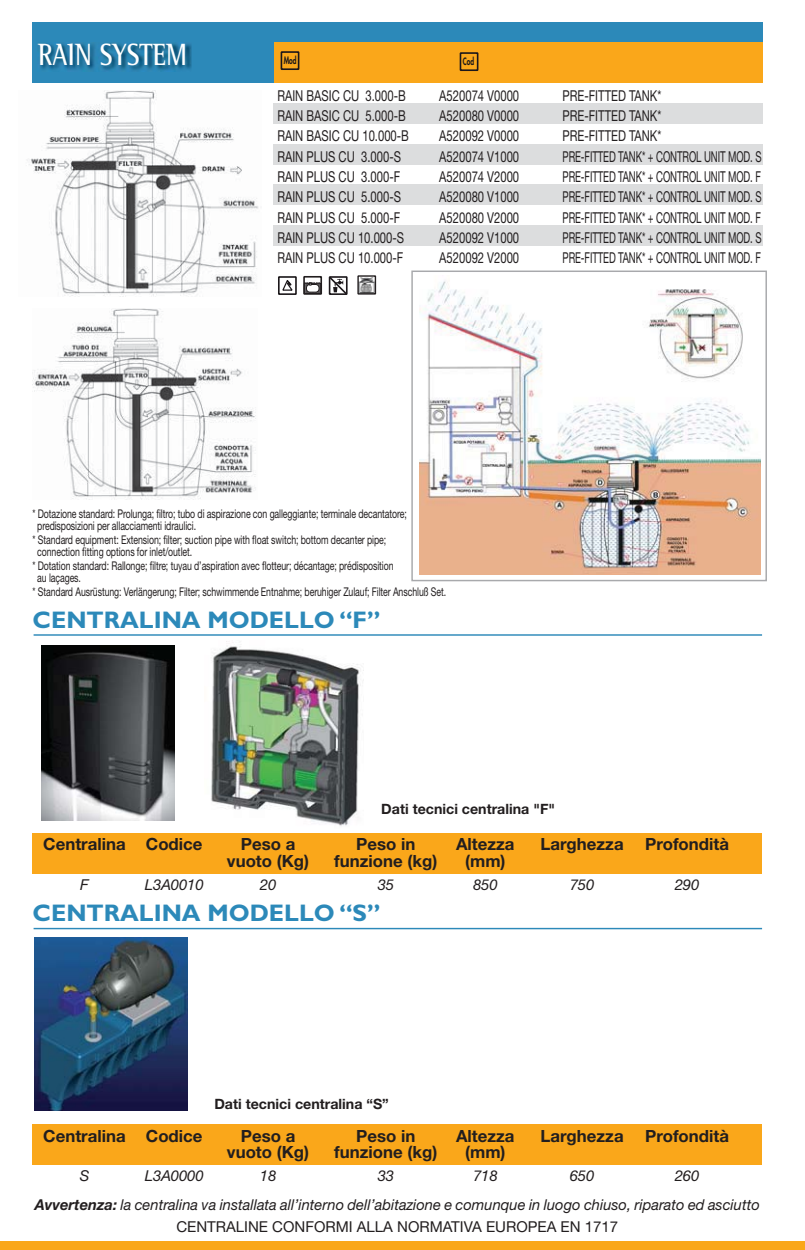
<style>
.page{position:relative;width:805px;height:1250px;background:#fff}
.page>*{position:absolute;margin:0;border:0;box-sizing:border-box;transform-origin:0 0}
.t1{font:700 31.4px "Rotis Semi Serif";color:#fff;scale:.8 1}
.t2{font:700 24px "Gill Sans";color:#2c89b9}
.t3{font:700 16.8px "Helvetica Neue";color:#221e1f}
.t4{font:15px "Helvetica Neue";color:#231f20;scale:.75 1}
.t5{font:15px "Helvetica Neue";color:#231f20;scale:.64 1}
.t6{font:italic 15px/22px "Helvetica Neue";color:#221e1f;text-align:center}
.t7{font:700 14.2px "Helvetica Neue";color:#221e1f}
.t8{font:12px/12px "Helvetica Neue";letter-spacing:-.01em;color:#231f20;scale:.73 1}
.t9{font:800 9.8px "Futura";color:#191619;scale:.67 1}
.s1{font-weight:700}
.s2{font-style:normal}
</style>
<div class="page">
<div style="left:0;top:1241px;width:804px;height:8px;background:#faa71a"></div>
<div style="left:32px;top:22px;width:730px;height:61px;background:#2c89b9"></div>
<img style="left:39px;top:42px;width:153px;height:28px">
<div style="left:273px;top:43px;width:489px;height:40px;background:#faa71a"></div>
<div style="left:280px;top:51px;width:19px;height:19px;border:2px solid #1c171b"></div>
<div style="left:459px;top:52px;width:19px;height:19px;border:2px solid #1c171b"></div>
<div style="left:273px;top:184px;width:489px;height:21px;background:#dcddde"></div>
<div style="left:273px;top:225px;width:489px;height:20px;background:#dcddde"></div>
<div style="left:273px;top:103px;width:489px;height:21px;background:#dcddde"></div>
<div style="left:273px;top:144px;width:489px;height:20px;background:#dcddde"></div>
<div style="left:278px;top:276px;width:18px;height:19px;border:2px solid #1b171a"></div>
<svg style="left:281px;top:278px;width:13px;height:14px"></svg>
<svg style="left:303px;top:276px;width:45px;height:19px"></svg>
<img style="left:27px;top:90px;width:232px;height:206px">
<img style="left:33px;top:308px;width:223px;height:191px">
<div style="left:411px;top:270px;width:355px;height:311px;border:1px solid #a8a9ac"></div>
<img style="left:419px;top:281px;width:341px;height:293px">
<hr style="left:34px;top:634px;width:727px;height:1px;background:#2c89b9">
<img style="left:211px;top:641px;width:150px;height:185px">
<img style="left:41px;top:645px;width:133px;height:175px">
<div style="left:33px;top:833px;width:728px;height:40px;background:#faa71a"></div>
<hr style="left:34px;top:927px;width:727px;height:2px;background:#2c89b9">
<img style="left:34px;top:937px;width:153px;height:173px">
<div style="left:33px;top:1124px;width:728px;height:40px;background:#faa71a"></div>
<img style="left:359px;top:277px;width:15px;height:15px">
<div style="left:357px;top:275px;width:19px;height:19px;border:1px solid #231f20"></div>
<h1 class="t1" style="left:38px;top:43px;width:188px">RAIN SYSTEM</h1>
<p class="t9" style="left:283px;top:56px;width:21px">Mod</p>
<p class="t9" style="left:462px;top:57px;width:18px">Cod</p>
<p class="t4" style="left:277px;top:90px;width:173px">RAIN BASIC CU 3.000-B</p>
<p class="t4" style="left:439px;top:90px;width:108px">A520074 V0000</p>
<p class="t4" style="left:562px;top:90px;width:133px">PRE-FITTED TANK*</p>
<p class="t4" style="left:277px;top:110px;width:173px">RAIN BASIC CU 5.000-B</p>
<p class="t4" style="left:439px;top:110px;width:108px">A520080 V0000</p>
<p class="t4" style="left:562px;top:110px;width:133px">PRE-FITTED TANK*</p>
<p class="t4" style="left:277px;top:131px;width:177px">RAIN BASIC CU 10.000-B</p>
<p class="t4" style="left:439px;top:131px;width:108px">A520092 V0000</p>
<p class="t4" style="left:562px;top:131px;width:133px">PRE-FITTED TANK*</p>
<p class="t4" style="left:277px;top:151px;width:166px">RAIN PLUS CU 3.000-S</p>
<p class="t4" style="left:439px;top:151px;width:108px">A520074 V1000</p>
<p class="t5" style="left:562px;top:151px;width:312px">PRE-FITTED TANK* + CONTROL UNIT MOD. S</p>
<p class="t4" style="left:277px;top:171px;width:165px">RAIN PLUS CU 3.000-F</p>
<p class="t4" style="left:439px;top:171px;width:108px">A520074 V2000</p>
<p class="t5" style="left:562px;top:171px;width:311px">PRE-FITTED TANK* + CONTROL UNIT MOD. F</p>
<p class="t4" style="left:277px;top:192px;width:166px">RAIN PLUS CU 5.000-S</p>
<p class="t4" style="left:439px;top:192px;width:108px">A520080 V1000</p>
<p class="t5" style="left:562px;top:192px;width:312px">PRE-FITTED TANK* + CONTROL UNIT MOD. S</p>
<p class="t4" style="left:277px;top:212px;width:165px">RAIN PLUS CU 5.000-F</p>
<p class="t4" style="left:439px;top:212px;width:108px">A520080 V2000</p>
<p class="t5" style="left:562px;top:212px;width:311px">PRE-FITTED TANK* + CONTROL UNIT MOD. F</p>
<p class="t4" style="left:277px;top:232px;width:170px">RAIN PLUS CU 10.000-S</p>
<p class="t4" style="left:439px;top:232px;width:108px">A520092 V1000</p>
<p class="t5" style="left:562px;top:232px;width:312px">PRE-FITTED TANK* + CONTROL UNIT MOD. S</p>
<p class="t4" style="left:277px;top:253px;width:169px">RAIN PLUS CU 10.000-F</p>
<p class="t4" style="left:439px;top:253px;width:108px">A520092 V2000</p>
<p class="t5" style="left:562px;top:253px;width:311px">PRE-FITTED TANK* + CONTROL UNIT MOD. F</p>
<p class="t8" style="left:37px;top:508px;width:507px;text-indent:-5px">* Dotazione standard: Prolunga; filtro; tubo di aspirazione con galleggiante; terminale decantatore; predisposizioni per allacciamenti idraulici.</p>
<p class="t8" style="left:37px;top:534px;width:479px;text-indent:-5px">* Standard equipment: Extension; filter; suction pipe with float switch; bottom decanter pipe; connection fitting options for inlet/outlet.</p>
<p class="t8" style="left:37px;top:560px;width:489px;text-indent:-5px">* Dotation standard: Rallonge; filtre; tuyau d’aspiration avec flotteur; décantage; prédisposition au laçages.</p>
<p class="t8" style="left:33px;top:586px;width:568px">* Standard Ausrüstung: Verlängerung; Filter; schwimmende Entnahme; beruhiger Zulauf; Filter Anschluß Set.</p>
<h2 class="t2" style="left:33px;top:611px;width:349px">CENTRALINA MODELLO “F”</h2>
<p class="t7" style="left:381px;top:803px;width:175px">Dati tecnici centralina "F"</p>
<h3 class="t3" style="left:43px;top:838px;width:161px">Centralina Codice</h3>
<h3 class="t3" style="left:241px;top:838px;width:56px">Peso a</h3>
<h3 class="t3" style="left:356px;top:838px;width:61px">Peso in</h3>
<h3 class="t3" style="left:456px;top:838px;width:60px">Altezza</h3>
<h3 class="t3" style="left:540px;top:838px;width:85px">Larghezza</h3>
<h3 class="t3" style="left:645px;top:838px;width:85px">Profondità</h3>
<h3 class="t3" style="left:227px;top:855px;width:84px">vuoto (Kg)</h3>
<h3 class="t3" style="left:334px;top:855px;width:104px">funzione (kg)</h3>
<h3 class="t3" style="left:465px;top:855px;width:42px">(mm)</h3>
<p class="t6" style="left:80px;top:875px;width:10px">F</p>
<p class="t6" style="left:145px;top:875px;width:60px">L3A0010</p>
<p class="t6" style="left:260px;top:875px;width:18px">20</p>
<p class="t6" style="left:377px;top:875px;width:18px">35</p>
<p class="t6" style="left:473px;top:875px;width:26px">850</p>
<p class="t6" style="left:569px;top:875px;width:26px">750</p>
<p class="t6" style="left:674px;top:875px;width:26px">290</p>
<h2 class="t2" style="left:33px;top:904px;width:349px">CENTRALINA MODELLO “S”</h2>
<p class="t7" style="left:214px;top:1098px;width:176px">Dati tecnici centralina “S”</p>
<h3 class="t3" style="left:43px;top:1129px;width:161px">Centralina Codice</h3>
<h3 class="t3" style="left:241px;top:1129px;width:56px">Peso a</h3>
<h3 class="t3" style="left:356px;top:1129px;width:61px">Peso in</h3>
<h3 class="t3" style="left:456px;top:1129px;width:60px">Altezza</h3>
<h3 class="t3" style="left:540px;top:1129px;width:85px">Larghezza</h3>
<h3 class="t3" style="left:645px;top:1129px;width:85px">Profondità</h3>
<h3 class="t3" style="left:227px;top:1146px;width:84px">vuoto (Kg)</h3>
<h3 class="t3" style="left:334px;top:1146px;width:104px">funzione (kg)</h3>
<h3 class="t3" style="left:465px;top:1146px;width:42px">(mm)</h3>
<p class="t6" style="left:80px;top:1166px;width:11px">S</p>
<p class="t6" style="left:145px;top:1166px;width:60px">L3A0000</p>
<p class="t6" style="left:260px;top:1166px;width:18px">18</p>
<p class="t6" style="left:377px;top:1166px;width:18px">33</p>
<p class="t6" style="left:473px;top:1166px;width:26px">718</p>
<p class="t6" style="left:569px;top:1166px;width:26px">650</p>
<p class="t6" style="left:674px;top:1166px;width:26px">260</p>
<p class="t6" style="left:35px;top:1194px;width:726px"><span class="s1">Avvertenza:</span> la centralina va installata all’interno dell’abitazione e comunque in luogo chiuso, riparato ed asciutto<br><span class="s2">CENTRALINE CONFORMI ALLA NORMATIVA EUROPEA EN 1717</span></p>
</div>
